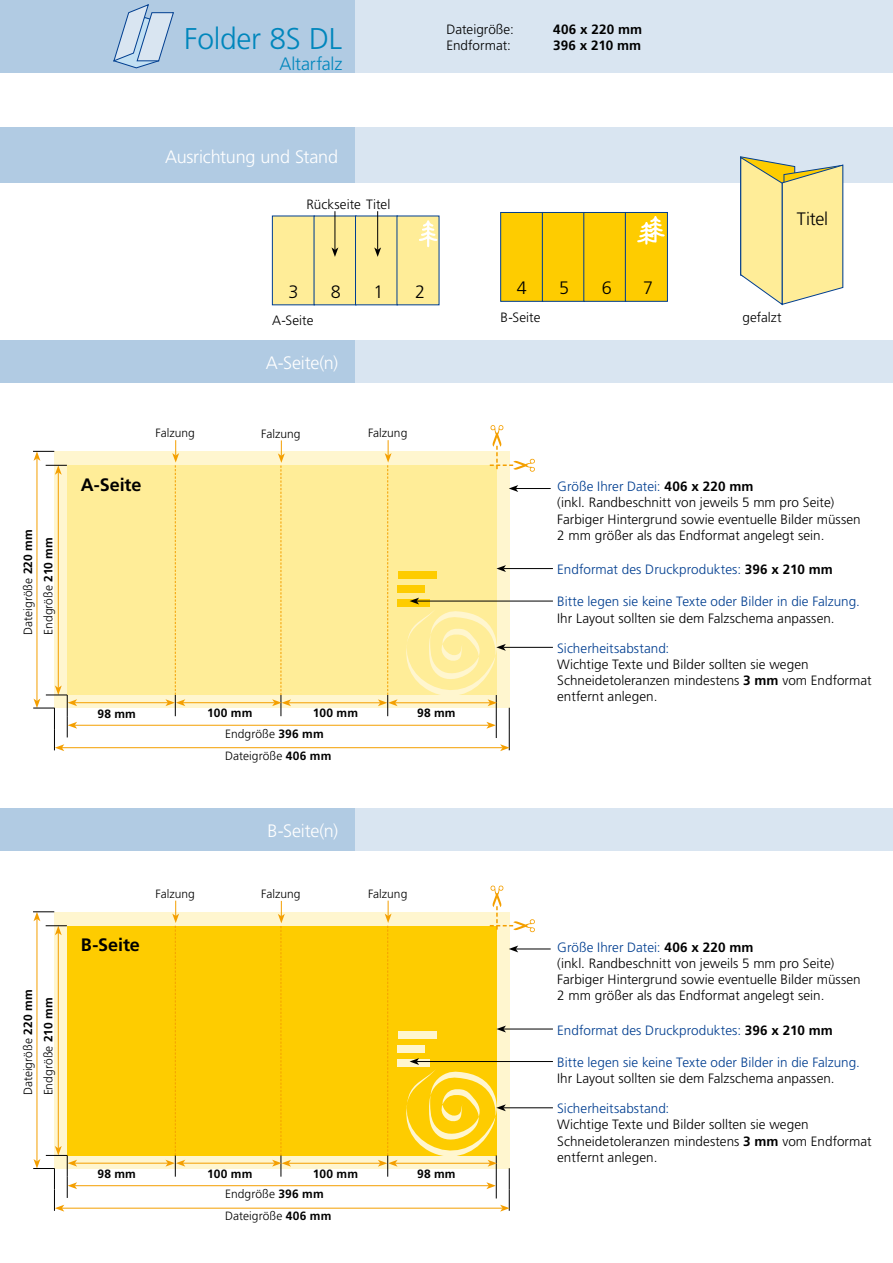
<style>
.page{position:relative;width:893px;height:1263px;background:#fff}
.page>*{position:absolute;margin:0;border:0;box-sizing:border-box;transform-origin:0 0}
.t1{font:300 30px "Frutiger";letter-spacing:-.01em;color:#0086bc}
.t2{font:300 18px "Frutiger";letter-spacing:-.015em;color:#fff}
.t3{font:700 18px "Frutiger";letter-spacing:-.005em;color:#000}
.t4{font:300 18px "Frutiger";letter-spacing:-.01em;color:#000}
.t5{font:300 18px "Frutiger";letter-spacing:-.01em;color:#0086bc}
.t6{font:300 13.5px/16.2px "Frutiger";letter-spacing:.005em;color:#000}
.t7{font:300 13.5px "Frutiger";letter-spacing:.005em;color:#003e90}
.t8{font:700 13.5px/16.2px "Frutiger";letter-spacing:.01em;color:#000}
.t9{font:300 12px "Frutiger";letter-spacing:.005em;color:#000}
.t10{font:700 12px "Frutiger";letter-spacing:.015em;color:#000}
.s1{font-weight:700}
.s2{color:#003e90}
.s3{font-weight:700;color:#000}
</style>
<div class="page">
<div style="left:0;top:0;width:893px;height:72px;background:#d9e5f1"></div>
<div style="left:0;top:0;width:355px;height:72px;background:#b1cbe3"></div>
<div style="left:0;top:128px;width:893px;height:55px;background:#d9e5f1"></div>
<div style="left:0;top:128px;width:355px;height:55px;background:#b1cbe3"></div>
<div style="left:0;top:340px;width:893px;height:43px;background:#d9e5f1"></div>
<div style="left:0;top:340px;width:355px;height:43px;background:#b1cbe3"></div>
<div style="left:0;top:808px;width:893px;height:42px;background:#d9e5f1"></div>
<div style="left:0;top:808px;width:355px;height:42px;background:#b1cbe3"></div>
<div style="left:54px;top:451px;width:455px;height:257px;background:#fff6cf"></div>
<div style="left:54px;top:912px;width:455px;height:256px;background:#fff6cf"></div>
<div style="left:67px;top:465px;width:429px;height:230px;background:#ffed98"></div>
<div style="left:67px;top:926px;width:429px;height:229px;background:#fecc00"></div>
<hr style="left:37px;top:458px;width:1px;height:243px;background:#f49f00">
<hr style="left:37px;top:919px;width:1px;height:242px;background:#f49f00">
<hr style="left:58px;top:472px;width:1px;height:216px;background:#f49f00">
<hr style="left:58px;top:933px;width:1px;height:215px;background:#f49f00">
<svg style="left:33px;top:451px;width:34px;height:24px"></svg>
<svg style="left:33px;top:911px;width:34px;height:24px"></svg>
<hr style="left:75px;top:702px;width:93px;height:1px;background:#f49f00">
<hr style="left:75px;top:1163px;width:93px;height:1px;background:#f49f00">
<hr style="left:289px;top:702px;width:91px;height:1px;background:#f49f00">
<hr style="left:289px;top:1163px;width:91px;height:1px;background:#f49f00">
<hr style="left:183px;top:702px;width:92px;height:1px;background:#f49f00">
<hr style="left:183px;top:1163px;width:92px;height:1px;background:#f49f00">
<hr style="left:75px;top:725px;width:414px;height:1px;background:#f49f00">
<hr style="left:75px;top:1185px;width:414px;height:1px;background:#f49f00">
<hr style="left:62px;top:747px;width:441px;height:1px;background:#f49f00">
<svg style="left:33px;top:685px;width:44px;height:66px"></svg>
<hr style="left:62px;top:1208px;width:441px;height:1px;background:#f49f00">
<svg style="left:33px;top:1146px;width:44px;height:65px"></svg>
<hr style="left:516px;top:488px;width:35px;height:1px;background:#000">
<hr style="left:516px;top:948px;width:35px;height:1px;background:#000">
<hr style="left:504px;top:568px;width:49px;height:1px;background:#000">
<hr style="left:504px;top:1029px;width:49px;height:1px;background:#000">
<hr style="left:503px;top:647px;width:50px;height:1px;background:#000">
<hr style="left:503px;top:1107px;width:50px;height:1px;background:#000">
<hr style="left:417px;top:601px;width:136px;height:1px;background:#000">
<hr style="left:417px;top:1061px;width:136px;height:1px;background:#000">
<div style="left:272px;top:216px;width:43px;height:89px;background:#ffed98;border:1px solid #003e90"></div>
<div style="left:314px;top:216px;width:42px;height:89px;background:#ffed98"></div>
<div style="left:355px;top:216px;width:43px;height:89px;background:#ffed98;border:1px solid #003e90"></div>
<div style="left:397px;top:216px;width:42px;height:89px;background:#ffed98"></div>
<svg style="left:419px;top:220px;width:18px;height:27px"></svg>
<div style="left:500px;top:212px;width:43px;height:90px;background:#fecc00;border:1px solid #003e90"></div>
<div style="left:542px;top:212px;width:43px;height:90px;background:#fecc00;border:1px solid #003e90"></div>
<div style="left:584px;top:212px;width:42px;height:90px;background:#fecc00;border:1px solid #003e90"></div>
<div style="left:625px;top:212px;width:43px;height:90px;background:#fecc00;border:1px solid #003e90"></div>
<svg style="left:637px;top:216px;width:28px;height:29px"></svg>
<svg style="left:740px;top:156px;width:103px;height:149px;background:#f0e49e"></svg>
<svg style="left:113px;top:4px;width:61px;height:64px"></svg>
<svg style="left:165px;top:440px;width:20px;height:276px"></svg>
<svg style="left:165px;top:901px;width:20px;height:276px"></svg>
<svg style="left:272px;top:440px;width:19px;height:276px"></svg>
<svg style="left:272px;top:901px;width:19px;height:276px"></svg>
<svg style="left:378px;top:425px;width:157px;height:326px"></svg>
<svg style="left:378px;top:885px;width:157px;height:326px"></svg>
<hr style="left:335px;top:211px;width:1px;height:39px;background:#000">
<svg style="left:331px;top:247px;width:7px;height:10px"></svg>
<hr style="left:377px;top:211px;width:1px;height:39px;background:#000">
<svg style="left:374px;top:247px;width:7px;height:10px"></svg>
<h1 class="t1" style="left:184px;top:21px;width:160px">Folder 8S DL</h1>
<h2 class="t5" style="left:279px;top:54px;width:64px">Altarfalz</h2>
<p class="t6" style="left:446px;top:21px;width:69px">Dateigröße:<br>Endformat:</p>
<p class="t8" style="left:553px;top:21px;width:91px">406 x 220 mm<br>396 x 210 mm</p>
<p class="t9" style="left:21px;top:635px;width:107px;rotate:-90deg">Dateigröße <span class="s1">220 mm</span></p>
<p class="t9" style="left:42px;top:635px;width:99px;rotate:-90deg">Endgröße <span class="s1">210 mm</span></p>
<p class="t9" style="left:21px;top:1095px;width:107px;rotate:-90deg">Dateigröße <span class="s1">220 mm</span></p>
<p class="t9" style="left:42px;top:1095px;width:99px;rotate:-90deg">Endgröße <span class="s1">210 mm</span></p>
<h2 class="t2" style="left:165px;top:146px;width:174px">Ausrichtung und Stand</h2>
<p class="t6" style="left:306px;top:196px;width:85px">Rückseite Titel</p>
<h2 class="t4" style="left:797px;top:208px;width:33px">Titel</h2>
<h2 class="t4" style="left:288px;top:281px;width:12px">3</h2>
<h2 class="t4" style="left:331px;top:281px;width:12px">8</h2>
<h2 class="t4" style="left:374px;top:281px;width:12px">1</h2>
<h2 class="t4" style="left:415px;top:281px;width:12px">2</h2>
<h2 class="t4" style="left:517px;top:278px;width:12px">4</h2>
<h2 class="t4" style="left:559px;top:278px;width:12px">5</h2>
<h2 class="t4" style="left:602px;top:278px;width:12px">6</h2>
<h2 class="t4" style="left:643px;top:278px;width:12px">7</h2>
<p class="t6" style="left:272px;top:313px;width:43px">A-Seite</p>
<p class="t6" style="left:500px;top:309px;width:42px">B-Seite</p>
<p class="t6" style="left:742px;top:310px;width:41px">gefalzt</p>
<h2 class="t2" style="left:266px;top:352px;width:74px">A-Seite(n)</h2>
<h2 class="t3" style="left:81px;top:474px;width:62px">A-Seite</h2>
<p class="t9" style="left:156px;top:426px;width:41px">Falzung</p>
<p class="t9" style="left:261px;top:427px;width:41px">Falzung</p>
<p class="t9" style="left:368px;top:426px;width:41px">Falzung</p>
<p class="t10" style="left:97px;top:706px;width:40px">98 mm</p>
<p class="t10" style="left:207px;top:706px;width:47px">100 mm</p>
<p class="t10" style="left:313px;top:706px;width:47px">100 mm</p>
<p class="t9" style="left:225px;top:727px;width:100px">Endgröße <span class="s1">396 mm</span></p>
<p class="t9" style="left:225px;top:749px;width:108px">Dateigröße <span class="s1">406 mm</span></p>
<p class="t10" style="left:417px;top:706px;width:40px">98 mm</p>
<p class="t6" style="left:557px;top:478px;width:305px"><span class="s2">Größe Ihrer Datei:</span> <span class="s1">406 x 220 mm<br></span>(inkl. Randbeschnitt von jeweils 5 mm pro Seite)<br>Farbiger Hintergrund sowie eventuelle Bilder müssen 2 mm größer als das Endformat angelegt sein.</p>
<p class="t7" style="left:557px;top:562px;width:277px">Endformat des Druckproduktes: <span class="s3">396 x 210 mm</span></p>
<p class="t7" style="left:557px;top:594px;width:304px">Bitte legen sie keine Texte oder Bilder in die Falzung.</p>
<p class="t6" style="left:557px;top:610px;width:279px">Ihr Layout sollten sie dem Falzschema anpassen.</p>
<p class="t7" style="left:557px;top:640px;width:114px">Sicherheitsabstand:</p>
<p class="t6" style="left:557px;top:656px;width:316px">Wichtige Texte und Bilder sollten sie wegen<br>Schneidetoleranzen mindestens <span class="s1">3 mm</span> vom Endformat entfernt anlegen.</p>
<h2 class="t3" style="left:81px;top:935px;width:61px">B-Seite</h2>
<p class="t9" style="left:156px;top:887px;width:41px">Falzung</p>
<h2 class="t2" style="left:267px;top:820px;width:72px">B-Seite(n)</h2>
<p class="t9" style="left:261px;top:887px;width:41px">Falzung</p>
<p class="t9" style="left:368px;top:887px;width:41px">Falzung</p>
<p class="t10" style="left:97px;top:1167px;width:40px">98 mm</p>
<p class="t10" style="left:207px;top:1166px;width:47px">100 mm</p>
<p class="t10" style="left:313px;top:1166px;width:47px">100 mm</p>
<p class="t9" style="left:225px;top:1187px;width:100px">Endgröße <span class="s1">396 mm</span></p>
<p class="t9" style="left:225px;top:1209px;width:108px">Dateigröße <span class="s1">406 mm</span></p>
<p class="t10" style="left:417px;top:1167px;width:40px">98 mm</p>
<p class="t6" style="left:557px;top:939px;width:305px"><span class="s2">Größe Ihrer Datei:</span> <span class="s1">406 x 220 mm<br></span>(inkl. Randbeschnitt von jeweils 5 mm pro Seite)<br>Farbiger Hintergrund sowie eventuelle Bilder müssen 2 mm größer als das Endformat angelegt sein.</p>
<p class="t7" style="left:557px;top:1022px;width:277px">Endformat des Druckproduktes: <span class="s3">396 x 210 mm</span></p>
<p class="t7" style="left:557px;top:1054px;width:304px">Bitte legen sie keine Texte oder Bilder in die Falzung.</p>
<p class="t6" style="left:557px;top:1070px;width:279px">Ihr Layout sollten sie dem Falzschema anpassen.</p>
<p class="t7" style="left:557px;top:1101px;width:114px">Sicherheitsabstand:</p>
<p class="t6" style="left:557px;top:1116px;width:316px">Wichtige Texte und Bilder sollten sie wegen<br>Schneidetoleranzen mindestens <span class="s1">3 mm</span> vom Endformat entfernt anlegen.</p>
</div>
